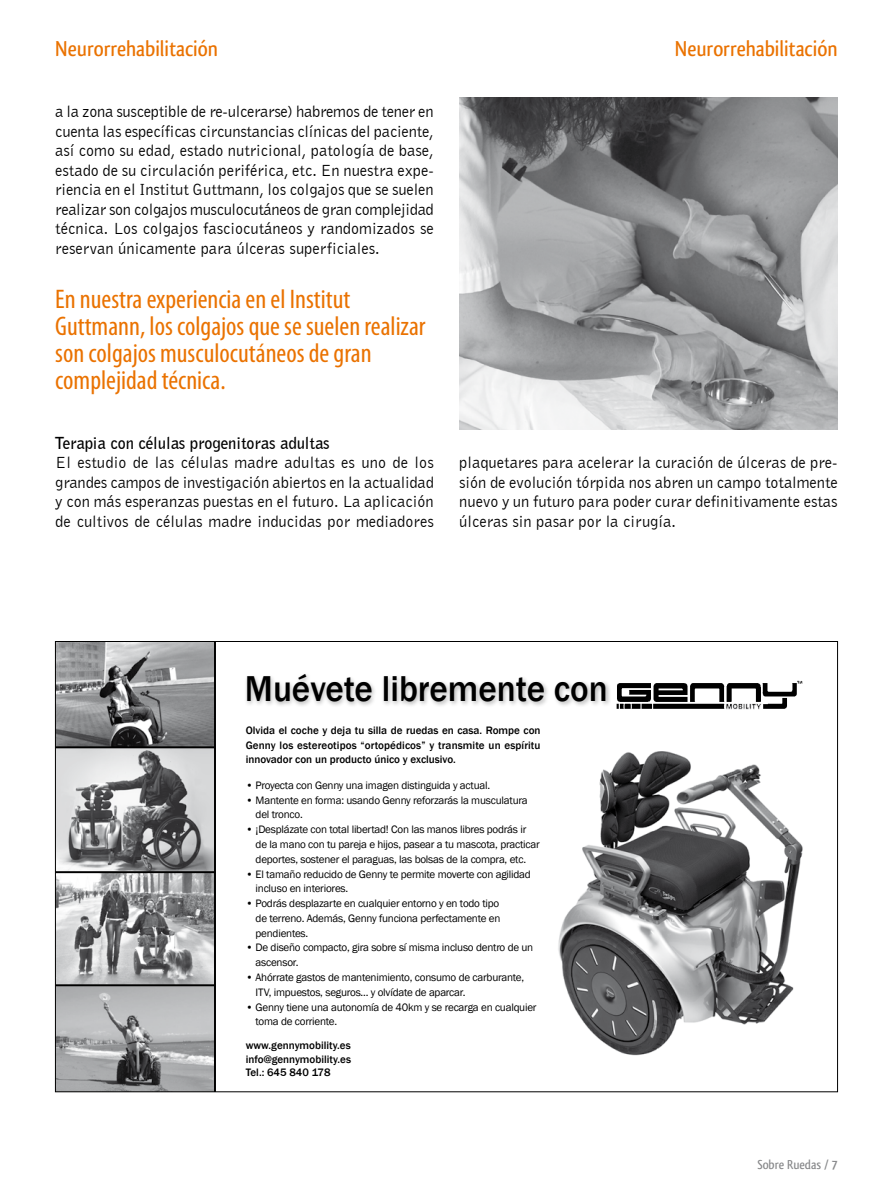
<style>
.page{position:relative;width:893px;height:1195px;background:#fff}
.page>*{position:absolute;margin:0;border:0;box-sizing:border-box;transform-origin:0 0}
.t1{font:500 36.9px "Franklin Gothic";color:#000;scale:.95 1}
.t2{font:condensed 27px/27px "Myriad Pro";color:#ea7200}
.t3{font:500 22.5px "Qlassik";color:#ea7200}
.t4{font:16.5px/19.5px "Bell Gothic BT";color:#000;text-align:justify}
.t5{font:700 16.5px "Bell Gothic BT";color:#000}
.t6{font:500 13.5px "Qlassik";color:#87888a}
.t7{font:11.1px/14.9px "Franklin Gothic";letter-spacing:-.02em;color:#000}
.t8{font:500 11.1px/13.5px "Franklin Gothic";color:#000;text-align:justify}
.s1{font-weight:700}
</style>
<div class="page">
<img style="left:459px;top:97px;width:379px;height:332px">
<img style="left:558px;top:751px;width:245px;height:305px">
<div style="left:244px;top:672px;width:368px;height:36px;background:#000;opacity:.29"></div>
<img style="left:57px;top:643px;width:157px;height:225px">
<img style="left:57px;top:868px;width:157px;height:222px">
<hr style="left:55px;top:984px;width:160px;height:2px;background:#000">
<hr style="left:214px;top:641px;width:2px;height:451px;background:#000">
<hr style="left:55px;top:746px;width:160px;height:2px;background:#000">
<hr style="left:55px;top:871px;width:160px;height:2px;background:#000">
<img style="left:597px;top:672px;width:114px;height:37px">
<img style="left:711px;top:680px;width:92px;height:30px">
<h3 class="t3" style="left:55px;top:35px;width:164px">Neurorrehabilitación</h3>
<h3 class="t3" style="left:675px;top:35px;width:164px">Neurorrehabilitación</h3>
<p class="t4" style="left:55px;top:101px;width:380px">a la zona susceptible de re-ulcerarse) habremos de tener en cuenta las específicas circunstancias clínicas del paciente, así como su edad, estado nutricional, patología de base, estado de su circulación periférica, etc. En nuestra expe&shy;riencia en el Institut Guttmann, los colgajos que se suelen realizar son colgajos musculocutáneos de gran complejidad técnica. Los colgajos fasciocutáneos y randomizados se reservan únicamente para úlceras superficiales.</p>
<h2 class="t2" style="left:55px;top:286px;width:372px">En nuestra experiencia en el Institut Guttmann, los colgajos que se suelen realizar son colgajos musculocutáneos de gran complejidad técnica.</h2>
<p class="t5" style="left:55px;top:432px;width:276px">Terapia con células progenitoras adultas</p>
<p class="t4" style="left:55px;top:452px;width:380px">El estudio de las células madre adultas es uno de los grandes campos de investigación abiertos en la actualidad y con más esperanzas puestas en el futuro. La aplicación de cultivos de células madre inducidas por mediadores</p>
<p class="t4" style="left:459px;top:452px;width:380px">plaquetares para acelerar la curación de úlceras de pre&shy;sión de evolución tórpida nos abren un campo totalmente nuevo y un futuro para poder curar definitivamente estas úlceras sin pasar por la cirugía.</p>
<h1 class="t1" style="left:245px;top:666px;width:384px">Muévete libremente con</h1>
<p class="t8" style="left:246px;top:723px;width:296px;line-height:14.9px">Olvida el coche y deja tu silla de ruedas en casa. Rompe con Genny los estereotipos “ortopédicos” y transmite un espíritu innovador con un producto único y exclusivo.</p>
<p class="t7" style="left:246px;top:778px;width:246px">• Proyecta con Genny una imagen distinguida y actual.</p>
<p class="t7" style="left:256px;top:793px;width:274px;text-indent:-10px">• Mantente en forma: usando Genny reforzarás la musculatura del tronco.</p>
<p class="t7" style="left:256px;top:822px;width:286px;text-indent:-10px">• ¡Desplázate con total libertad! Con las manos libres podrás ir de la mano con tu pareja e hijos, pasear a tu mascota, practicar deportes, sostener el paraguas, las bolsas de la compra, etc.</p>
<p class="t7" style="left:256px;top:867px;width:277px;text-indent:-10px">• El tamaño reducido de Genny te permite moverte con agilidad incluso en interiores.</p>
<p class="t7" style="left:256px;top:896px;width:246px;text-align:justify;text-indent:-10px">• Podrás desplazarte en cualquier entorno y en todo tipo de terreno. Además, Genny funciona perfectamente en pendientes.</p>
<p class="t7" style="left:256px;top:940px;width:279px;text-indent:-10px">• De diseño compacto, gira sobre sí misma incluso dentro de un ascensor.</p>
<p class="t7" style="left:256px;top:970px;width:270px;text-indent:-10px">• Ahórrate gastos de mantenimiento, consumo de carburante,<br>ITV, impuestos, seguros... y olvídate de aparcar.</p>
<p class="t7" style="left:256px;top:1000px;width:283px;text-indent:-10px">• Genny tiene una autonomía de 40km y se recarga en cualquier toma de corriente.</p>
<p class="t8" style="left:246px;top:1039px;width:107px">www.gennymobility.es info@gennymobility.es Tel.: 645 840 178</p>
<p class="t6" style="left:757px;top:1157px;width:82px">Sobre Ruedas / <span class="s1">7</span></p>
</div>
